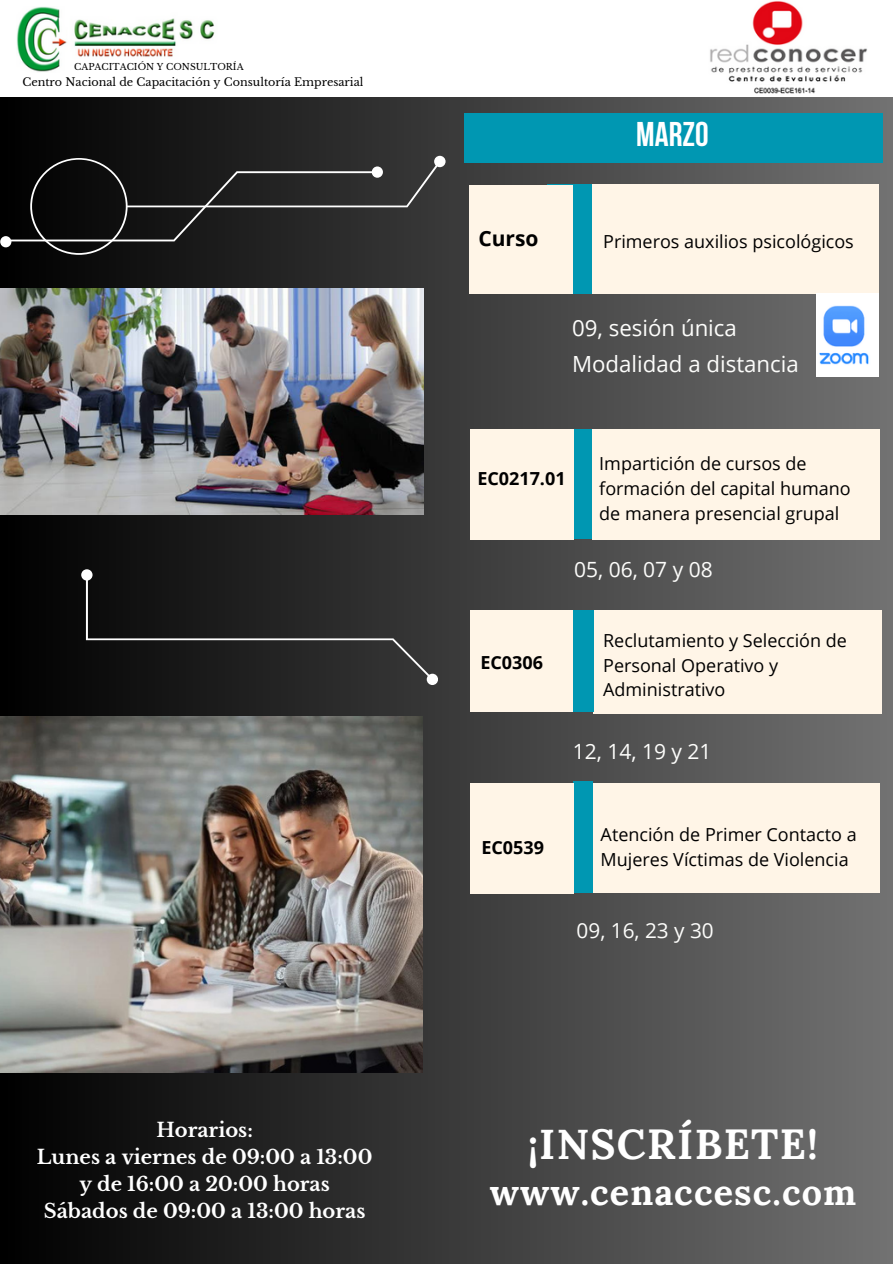
<style>
.page{position:relative;width:893px;height:1264px;background:#fff}
.page>*{position:absolute;margin:0;border:0;box-sizing:border-box;transform-origin:0 0}
.t1{font:700 42px "Lora";letter-spacing:.03em;color:#fff}
.t2{font:700 36px "Lora";letter-spacing:.03em;color:#fff}
.t3{font:700 34.2px "Bebas Neue";color:#fff}
.t4{font:22.2px "Open Sans";color:#fdfdfb}
.t5{font:21px "Open Sans";color:#fdfdfb}
.t6{font:700 21px "Open Sans";color:#000}
.t7{font:20.7px "Open Sans";color:#fdfdfb}
.t8{font:700 19.5px "Libre Baskerville";color:#fff}
.t9{font:18px/24.8px "Open Sans";color:#000}
.t10{font:700 18px "Open Sans";color:#000}
.t11{font:11.1px "Libre Baskerville";color:#000}
.t12{font:9px "Libre Baskerville";color:#000}
</style>
<div class="page">
<div style="left:0;top:0;width:892px;height:1263px;background:linear-gradient(to right,#020202,#727272)"></div>
<svg style="left:0;top:156px;width:445px;height:98px;background:#272727"></svg>
<svg style="left:81px;top:569px;width:356px;height:116px;background:#262626"></svg>
<div style="left:0;top:0;width:892px;height:97px;background:#fff"></div>
<img style="left:17px;top:7px;width:198px;height:65px">
<img style="left:708px;top:1px;width:159px;height:108px">
<img style="left:0;top:716px;width:422px;height:356px">
<div style="left:547px;top:184px;width:45px;height:110px;background:#0097b2"></div>
<div style="left:469px;top:185px;width:103px;height:109px;background:#fff5e7"></div>
<div style="left:592px;top:184px;width:286px;height:110px;background:#fff5e7"></div>
<div style="left:464px;top:114px;width:417px;height:49px;background:#0097b2"></div>
<div style="left:548px;top:429px;width:45px;height:110px;background:#0097b2"></div>
<div style="left:470px;top:429px;width:103px;height:110px;background:#fff5e7"></div>
<div style="left:592px;top:429px;width:287px;height:110px;background:#fff5e7"></div>
<div style="left:470px;top:610px;width:103px;height:102px;background:#fff5e7"></div>
<div style="left:593px;top:610px;width:288px;height:103px;background:#fff5e7"></div>
<div style="left:573px;top:781px;width:19px;height:111px;background:#0097b2"></div>
<div style="left:593px;top:783px;width:286px;height:109px;background:#fff5e7"></div>
<div style="left:470px;top:783px;width:103px;height:110px;background:#fff5e7"></div>
<div style="left:573px;top:610px;width:20px;height:102px;background:#0097b2"></div>
<img style="left:816px;top:294px;width:62px;height:83px">
<img style="left:0;top:289px;width:423px;height:225px">
<p class="t12" style="left:74px;top:61px;width:171px">CAPACITACIÓN Y CONSULTORÍA</p>
<p class="t11" style="left:22px;top:75px;width:342px">Centro Nacional de Capacitación y Consultoría Empresarial</p>
<p class="t8" style="left:156px;top:1118px;width:98px">Horarios:</p>
<p class="t8" style="left:37px;top:1145px;width:337px">Lunes a viernes de 09:00 a 13:00</p>
<p class="t8" style="left:79px;top:1172px;width:252px">y de 16:00 a 20:00 horas</p>
<p class="t8" style="left:44px;top:1199px;width:323px">Sábados de 09:00 a 13:00 horas</p>
<p class="t3" style="left:636px;top:121px;width:74px">MARZO</p>
<p class="t6" style="left:478px;top:224px;width:62px">Curso</p>
<p class="t9" style="left:603px;top:229px;width:252px">Primeros auxilios psicológicos</p>
<p class="t4" style="left:572px;top:312px;width:166px">09, sesión única</p>
<p class="t4" style="left:572px;top:348px;width:228px">Modalidad a distancia</p>
<p class="t10" style="left:477px;top:465px;width:90px">EC0217.01</p>
<p class="t9" style="left:599px;top:451px;width:253px">Impartición de cursos de formación del capital humano de manera presencial grupal</p>
<p class="t5" style="left:574px;top:554px;width:140px">05, 06, 07 y 08</p>
<p class="t10" style="left:480px;top:649px;width:64px">EC0306</p>
<p class="t9" style="left:603px;top:627px;width:245px">Reclutamiento y Selección de<br>Personal Operativo y<br>Administrativo</p>
<p class="t5" style="left:573px;top:736px;width:140px">12, 14, 19 y 21</p>
<p class="t10" style="left:481px;top:834px;width:64px">EC0539</p>
<p class="t9" style="left:600px;top:822px;width:257px">Atención de Primer Contacto a<br>Mujeres Víctimas de Violencia</p>
<p class="t7" style="left:576px;top:915px;width:139px">09, 16, 23 y 30</p>
<p class="t1" style="left:528px;top:1116px;width:291px">¡INSCRÍBETE!</p>
<p class="t2" style="left:489px;top:1168px;width:368px">www.cenaccesc.com</p>
</div>
